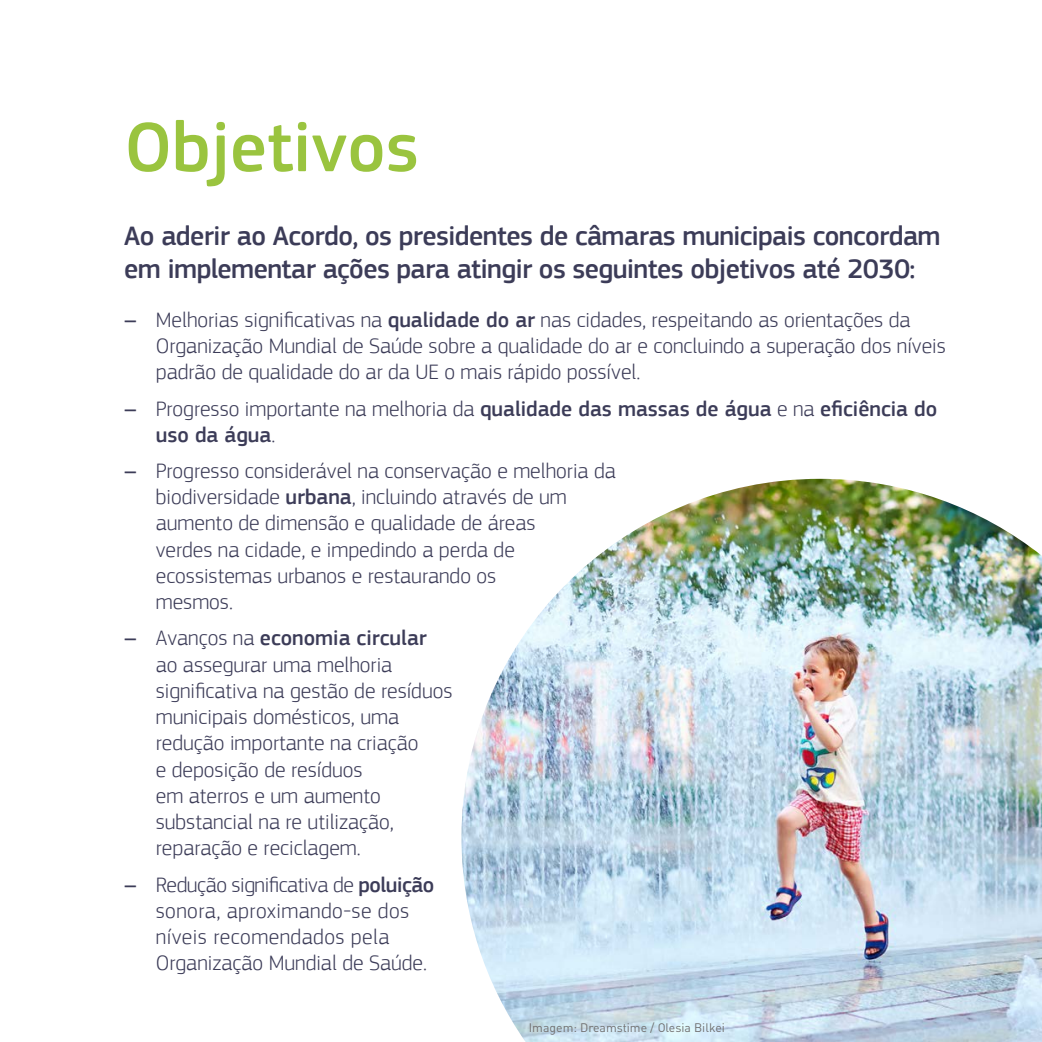
<style>
.page{position:relative;width:1042px;height:1042px;background:#fff}
.page>*{position:absolute;margin:0;border:0;box-sizing:border-box;transform-origin:0 0}
.Heading{font:500 72.8px "EC Square Sans Pro";color:#9ac43f}
.Copy{font:500 28px/33.6px "EC Square Sans Pro";letter-spacing:-.02em;color:#3c3c58}
.t1{font:300 21.88px/26.2px "EC Square Sans Pro";color:#3c3c58}
.t2{font:500 21.88px/26.2px "EC Square Sans Pro";color:#3c3c58}
.Copy-2{font:12.25px "DIN Pro";color:#706f6f}
.s1{font-weight:500}
.s2{font-weight:300}
</style>
<div class="page">
<img style="left:461px;top:479px;width:581px;height:563px">
<p class="Heading" style="left:124px;top:105px;width:296px">Objetivos</p>
<p class="Copy" style="left:124px;top:219px;width:818px">Ao aderir ao Acordo, os presidentes de câmaras municipais concordam em implementar ações para atingir os seguintes objetivos até 2030:</p>
<p class="t1" style="left:156px;top:306px;width:791px;text-indent:-32px"><span class="s1">‒</span> Melhorias significativas na <span class="s1">qualidade do ar</span> nas cidades, respeitando as orientações da<br>Organização Mundial de Saúde sobre a qualidade do ar e concluindo a superação dos níveis padrão de qualidade do ar da UE o mais rápido possível.</p>
<p class="t2" style="left:156px;top:396px;width:783px;text-indent:-32px">‒ <span class="s2">Progresso importante na melhoria da</span> qualidade das massas de água <span class="s2">e na</span> eficiência do uso da água<span class="s2">.</span></p>
<p class="t1" style="left:156px;top:457px;width:461px;text-indent:-32px"><span class="s1">‒</span> Progresso considerável na conservação e melhoria da biodiversidade <span class="s1">urbana</span>, incluindo através de um aumento de dimensão e qualidade de áreas<br>verdes na cidade, e impedindo a perda de ecossistemas urbanos e restaurando os<br>mesmos.</p>
<p class="t1" style="left:156px;top:625px;width:298px;text-indent:-32px"><span class="s1">‒</span> Avanços na <span class="s1">economia circular </span>ao assegurar uma melhoria significativa na gestão de resíduos municipais domésticos, uma redução importante na criação<br>e deposição de resíduos<br>em aterros e um aumento substancial na re utilização, reparação e reciclagem.</p>
<p class="t1" style="left:156px;top:871px;width:280px;text-indent:-32px"><span class="s1">‒</span> Redução significativa de <span class="s1">poluição </span>sonora, aproximando-se dos níveis recomendados pela<br>Organização Mundial de Saúde.</p>
<p class="Copy-2" style="left:529px;top:1018px;width:198px">Imagem: Dreamstime / Olesia Bilkei</p>
</div>
